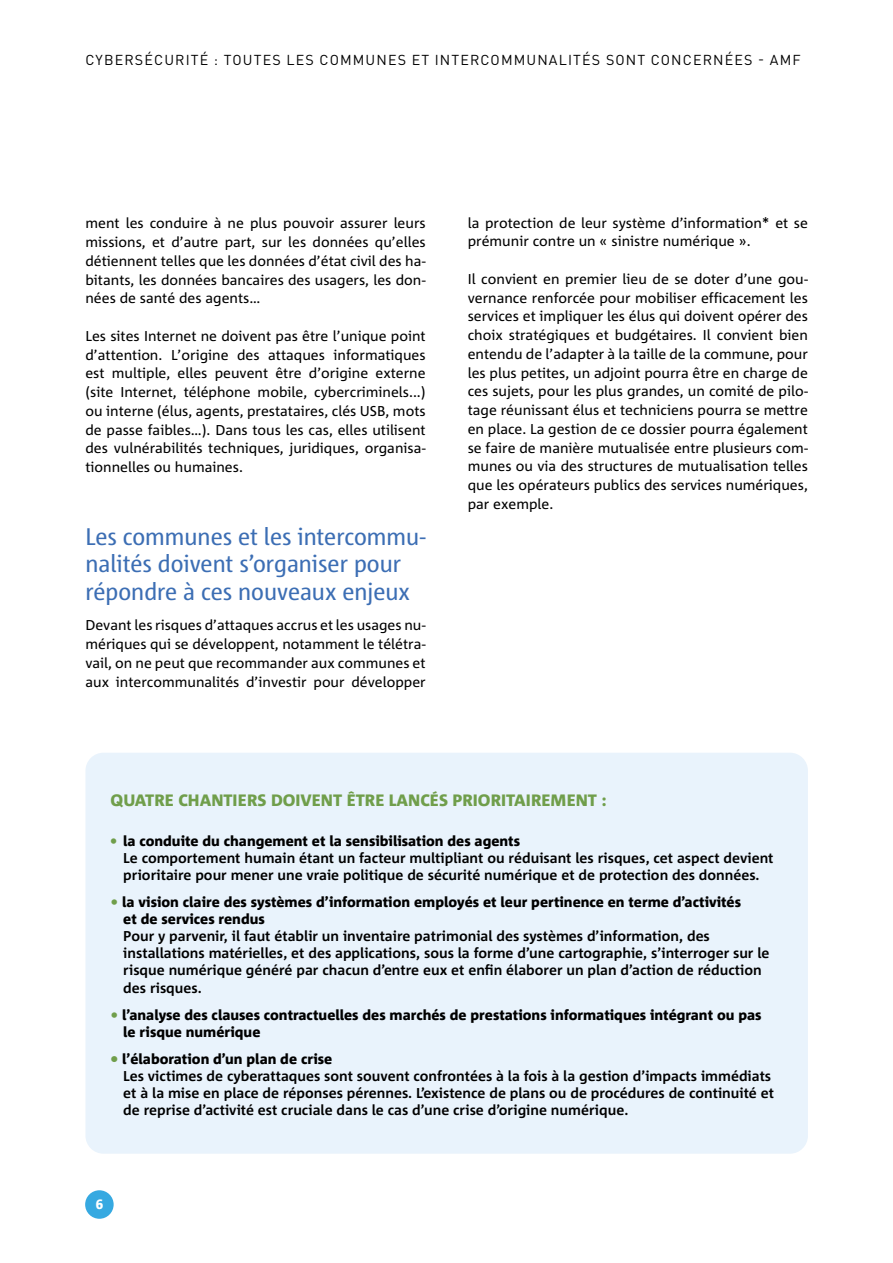
<style>
.page{position:relative;width:893px;height:1263px;background:#fff}
.page>*{position:absolute;margin:0;border:0;box-sizing:border-box;transform-origin:0 0}
.t1{font:24px/27.8px "Corpid Cd LF";color:#3c6eb4;scale:1.14 1}
.t2{font:800 16.5px "Corpid";color:#709e4b}
.t3{font:14.25px/18.8px "Corpid";color:#000;text-align:justify}
.t4{font:700 14.25px/17.1px "Corpid";color:#000}
.t5{font:800 14.25px/17.1px "Corpid";color:#000}
.t6{font:14.25px "DIN Pro";letter-spacing:.08em;color:#000}
.s1{font-family:"Corpid Cd LF";font-weight:800;color:#709e4b}
.s2{font-weight:800}
.s3{font-weight:700;color:#709e4b}
.s4{font-weight:800;color:#709e4b}
</style>
<div class="page">
<div style="left:85px;top:1190px;width:29px;height:29px;background:#36a9e1;border-radius:50%"></div>
<div style="left:85px;top:753px;width:723px;height:401px;background:#e9f3fc;border-radius:18px"></div>
<p class="t6" style="left:86px;top:49px;width:717px">CYBERSÉCURITÉ : TOUTES LES COMMUNES ET INTERCOMMUNALITÉS SONT CONCERNÉES - AMF</p>
<p class="t3" style="left:85px;top:214px;width:342px">ment les conduire à ne plus pouvoir assurer leurs missions, et d’autre part, sur les données qu’elles détiennent telles que les données d’état civil des ha&shy;bitants, les données bancaires des usagers, les don&shy;nées de santé des agents…</p>
<p class="t3" style="left:85px;top:327px;width:342px">Les sites Internet ne doivent pas être l’unique point d’attention. L’origine des attaques informatiques est multiple, elles peuvent être d’origine externe (site Internet, téléphone mobile, cybercriminels...) ou interne (élus, agents, prestataires, clés USB, mots de passe faibles…). Dans tous les cas, elles utilisent des vulnérabilités techniques, juridiques, organisa&shy;tionnelles ou humaines.</p>
<h1 class="t1" style="left:85px;top:523px;width:300px">Les communes et les intercommu&shy;nalités doivent s’organiser pour répondre à ces nouveaux enjeux</h1>
<p class="t3" style="left:85px;top:616px;width:342px">Devant les risques d’attaques accrus et les usages nu&shy;mériques qui se développent, notamment le télétra&shy;vail, on ne peut que recommander aux communes et aux intercommunalités d’investir pour développer</p>
<p class="t3" style="left:468px;top:213px;width:342px">la protection de leur système d’information* et se prémunir contre un « sinistre numérique ».</p>
<p class="t3" style="left:468px;top:270px;width:342px">Il convient en premier lieu de se doter d’une gou&shy;vernance renforcée pour mobiliser efficacement les services et impliquer les élus qui doivent opérer des choix stratégiques et budgétaires. Il convient bien entendu de l’adapter à la taille de la commune, pour les plus petites, un adjoint pourra être en charge de ces sujets, pour les plus grandes, un comité de pilo&shy;tage réunissant élus et techniciens pourra se mettre en place. La gestion de ce dossier pourra également se faire de manière mutualisée entre plusieurs com&shy;munes ou via des structures de mutualisation telles que les opérateurs publics des services numériques, par exemple.</p>
<p class="t2" style="left:111px;top:791px;width:498px">QUATRE CHANTIERS DOIVENT ÊTRE LANCÉS PRIORITAIREMENT :</p>
<p class="t4" style="left:123px;top:832px;width:652px;text-indent:-13px"><span class="s1">•</span> <span class="s2">la conduite du changement et la sensibilisation des agents<br></span>Le comportement humain étant un facteur multipliant ou réduisant les risques, cet aspect devient prioritaire pour mener une vraie politique de sécurité numérique et de protection des données.</p>
<p class="t5" style="left:123px;top:894px;width:619px;text-indent:-13px"><span class="s3">•</span> la vision claire des systèmes d’information employés et leur pertinence en terme d’activités et de services rendus</p>
<p class="t4" style="left:123px;top:928px;width:648px">Pour y parvenir, il faut établir un inventaire patrimonial des systèmes d’information, des installations matérielles, et des applications, sous la forme d’une cartographie, s’interroger sur le risque numérique généré par chacun d’entre eux et enfin élaborer un plan d’action de réduction des risques.</p>
<p class="t5" style="left:123px;top:1006px;width:640px;text-indent:-13px"><span class="s3">•</span> l’analyse des clauses contractuelles des marchés de prestations informatiques intégrant ou pas le risque numérique</p>
<p class="t4" style="left:123px;top:1050px;width:652px;text-indent:-13px"><span class="s4">•</span> <span class="s2">l’élaboration d’un plan de crise<br></span>Les victimes de cyberattaques sont souvent confrontées à la fois à la gestion d’impacts immédiats et à la mise en place de réponses pérennes. L’existence de plans ou de procédures de continuité et de reprise d’activité est cruciale dans le cas d’une crise d’origine numérique.</p>
</div>
